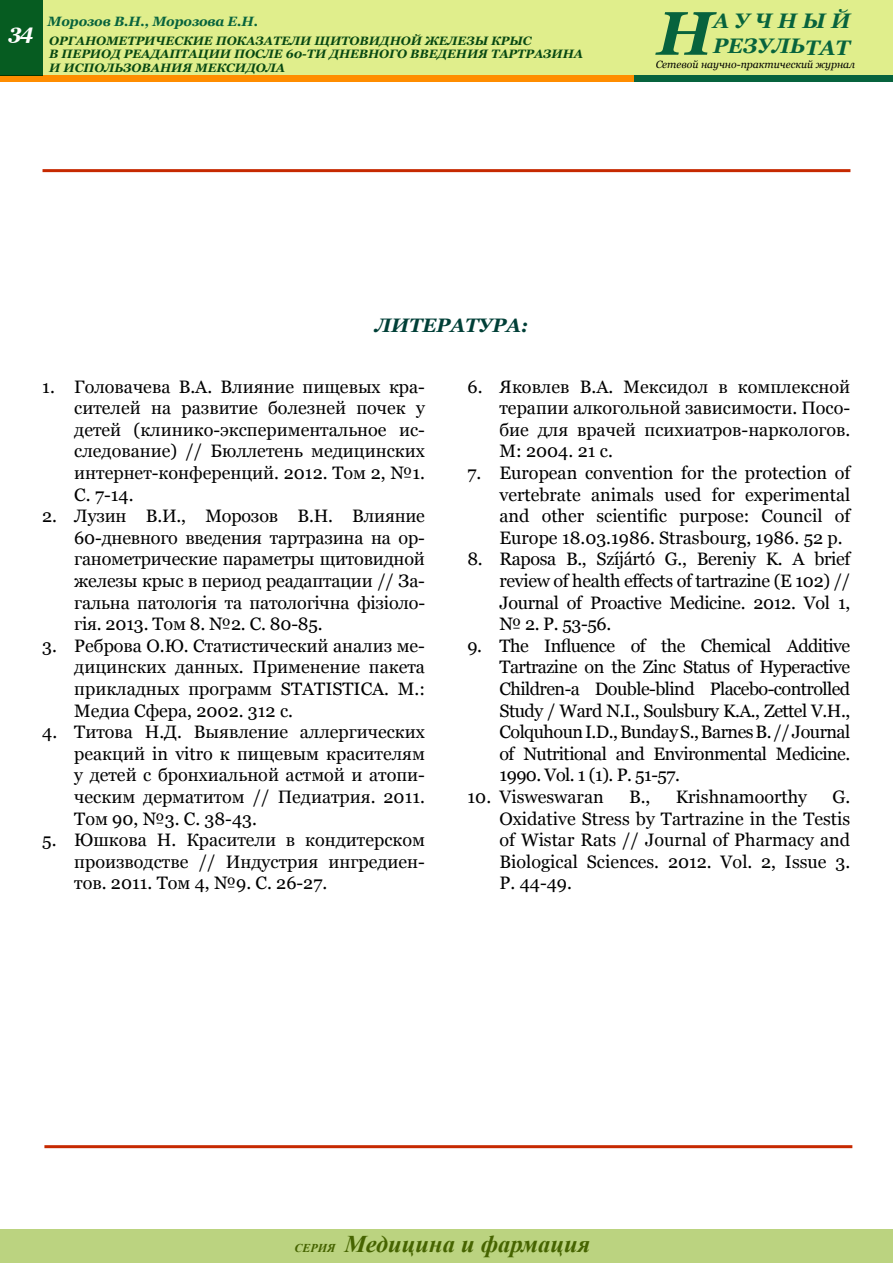
<style>
.page{position:relative;width:893px;height:1263px;background:#fff}
.page>*{position:absolute;margin:0;border:0;box-sizing:border-box;transform-origin:0 0}
.t1{font:italic 700 61.5px "Georgia";color:#07633d}
.t2{font:italic 700 24px "Times New Roman";color:#466400}
.t3{font:italic 700 21px/25.2px "Georgia";color:#07633d}
.t4{font:italic 700 19.5px "Georgia";color:#003f37}
.t5{font:18px/21.6px "Georgia";color:#000;text-align:justify}
.t6{font:italic 700 13.5px "Georgia";letter-spacing:-.01em;color:#07633d}
.t7{font:italic 700 12.15px/13.5px "Georgia";color:#074812}
.t8{font:italic 10.5px "Georgia";color:#000}
.s1{font-size:12px}
</style>
<div class="page">
<div style="left:0;top:1229px;width:893px;height:34px;background:#bbd380"></div>
<div style="left:0;top:0;width:893px;height:81px;background:#e0ee8c"></div>
<div style="left:0;top:75px;width:655px;height:7px;background:#ff8d00"></div>
<div style="left:0;top:0;width:43px;height:75px;background:#065c21"></div>
<div style="left:634px;top:75px;width:259px;height:7px;background:#07633d"></div>
<hr style="left:43px;top:169px;width:807px;height:3px;background:#c62900">
<hr style="left:44px;top:1145px;width:808px;height:3px;background:#c62900">
<p class="t6" style="left:48px;top:13px;width:212px">Морозов В.Н., Морозова Е.Н.</p>
<p class="t7" style="left:49px;top:34px;width:535px;text-indent:-41px"><sup>34</sup> ОРГАНОМЕТРИЧЕСКИЕ ПОКАЗАТЕЛИ ЩИТОВИДНОЙ ЖЕЛЕЗЫ КРЫС<br>В ПЕРИОД РЕАДАПТАЦИИ ПОСЛЕ 60-ТИ ДНЕВНОГО ВВЕДЕНИЯ ТАРТРАЗИНА<br>И ИСПОЛЬЗОВАНИЯ МЕКСИДОЛА</p>
<p class="t3" style="left:713px;top:8px;width:139px">АУЧНЫЙ<br>РЕЗУЛЬТАТ</p>
<h1 class="t1" style="left:657px;top:-2px;width:58px">Н</h1>
<p class="t8" style="left:655px;top:58px;width:201px">Сетевой научно-практический журнал</p>
<p class="t4" style="left:375px;top:314px;width:155px">Литература:</p>
<p class="t5" style="left:74px;top:376px;width:352px;text-indent:-32px">1. Головачева В.А. Влияние пищевых кра&shy;сителей на развитие болезней почек у детей (клинико-экспериментальное ис&shy;следование) // Бюллетень медицинских интернет-конференций. 2012. Том 2, №1.<br>С. 7-14.</p>
<p class="t5" style="left:74px;top:505px;width:352px;text-indent:-32px">2. Лузин В.И., Морозов В.Н. Влияние 60-дневного введения тартразина на ор&shy;ганометрические параметры щитовидной железы крыс в период реадаптации // За&shy;гальна патологія та патологічна фізіоло&shy;гія. 2013. Том 8. №2. С. 80-85.</p>
<p class="t5" style="left:74px;top:635px;width:352px;text-indent:-32px">3. Реброва О.Ю. Статистический анализ ме&shy;дицинских данных. Применение пакета прикладных программ STATISTICA. М.:<br>Медиа Сфера, 2002. 312 с.</p>
<p class="t5" style="left:74px;top:721px;width:352px;text-indent:-32px">4. Титова Н.Д. Выявление аллергических реакций in vitro к пищевым красителям у детей с бронхиальной астмой и атопи&shy;ческим дерматитом // Педиатрия. 2011.<br>Том 90, №3. С. 38-43.</p>
<p class="t5" style="left:74px;top:829px;width:352px;text-indent:-32px">5. Юшкова Н. Красители в кондитерском производстве // Индустрия ингредиен&shy;тов. 2011. Том 4, №9. С. 26-27.</p>
<p class="t5" style="left:499px;top:376px;width:352px;text-indent:-32px">6. Яковлев В.А. Мексидол в комплексной терапии алкогольной зависимости. Посо&shy;бие для врачей психиатров-наркологов.<br>М: 2004. 21 с.</p>
<p class="t5" style="left:499px;top:462px;width:352px;text-indent:-32px">7. European convention for the protection of vertebrate animals used for experimental and other scientific purpose: Council of Europe 18.03.1986. Strasbourg, 1986. 52 p.</p>
<p class="t5" style="left:499px;top:548px;width:352px;text-indent:-32px">8. Raposa B., Szíjártó G., Bereniy K. A brief review of health effects of tartrazine (Е 102) // Journal of Proactive Medicine. 2012. Vol 1, № 2. Р. 53-56.</p>
<p class="t5" style="left:499px;top:635px;width:352px;text-indent:-32px">9. The Influence of the Chemical Additive Tartrazine on the Zinc Status of Hyperactive Children-a Double-blind Placebo-controlled Study / Ward N.I., Soulsbury K.A., Zettel V.H., Colquhoun I.D., Bunday S., Barnes B. // Journal of Nutritional and Environmental Medicine.<br>1990. Vol. 1 (1). Р. 51-57.</p>
<p class="t5" style="left:468px;top:786px;width:138px">10. Visweswaran</p>
<p class="t5" style="left:629px;top:786px;width:23px">B.,</p>
<p class="t5" style="left:676px;top:786px;width:133px">Krishnamoorthy</p>
<p class="t5" style="left:499px;top:786px;width:352px;text-indent:333px">G.<br>Oxidative Stress by Tartrazine in the Testis of Wistar Rats // Journal of Pharmacy and Biological Sciences. 2012. Vol. 2, Issue 3.<br>P. 44-49.</p>
<h2 class="t2" style="left:294px;top:1227px;width:297px"><span class="s1">СЕРИЯ</span> Медицина и фармация</h2>
</div>
